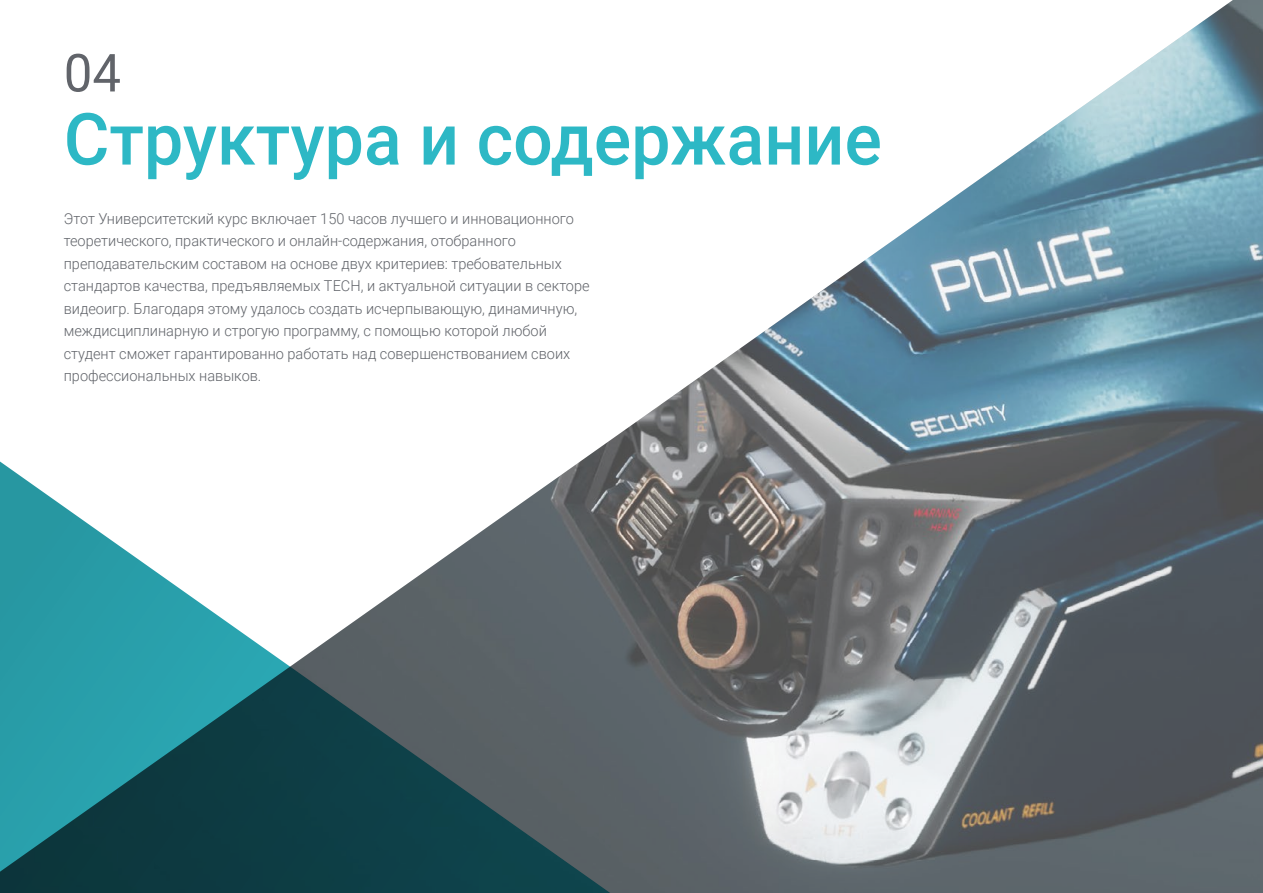
<style>
.page{position:relative;width:1263px;height:893px;background:#fff}
.page>*{position:absolute;margin:0;border:0;box-sizing:border-box;transform-origin:0 0}
.t1{font:500 72px "Roboto";color:#2db8c5}
.t2{font:52.5px "Roboto";color:#61646a}
.t3{font:300 15px/22.5px "Roboto";color:#61646a}
</style>
<div class="page">
<img style="left:602px;top:0;width:661px;height:893px">
<svg style="left:0;top:446px;width:640px;height:447px"></svg>
<h2 class="t2" style="left:64px;top:36px;width:59px">04</h2>
<h1 class="t1" style="left:64px;top:89px;width:820px">Структура и содержание</h1>
<p class="t3" style="left:64px;top:207px;width:527px">Этот Университетский курс включает 150 часов лучшего и инновационного теоретического, практического и онлайн-содержания, отобранного преподавательским составом на основе двух критериев: требовательных стандартов качества, предъявляемых TECH, и актуальной ситуации в секторе видеоигр. Благодаря этому удалось создать исчерпывающую, динамичную, междисциплинарную и строгую программу, с помощью которой любой студент сможет гарантированно работать над совершенствованием своих профессиональных навыков.</p>
</div>
